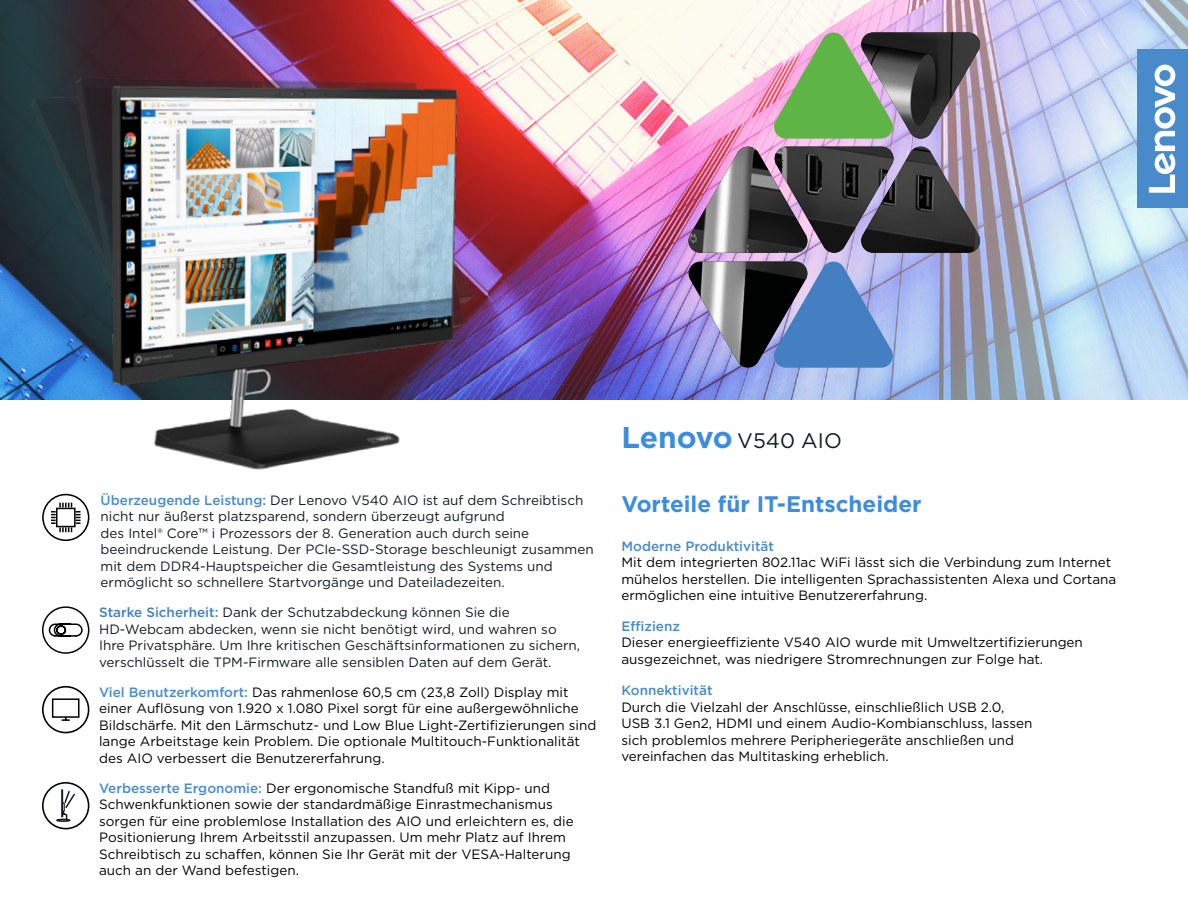
<style>
.page{position:relative;width:1188px;height:918px;background:#fff}
.page>*{position:absolute;margin:0;border:0;box-sizing:border-box;transform-origin:0 0}
.t1{font:700 22.5px "Gotham";color:#3e8ddd}
.t2{font:21px "Gotham";color:#121b21}
.t3{font:13.5px/16.5px "Gotham";color:#000}
.t4{font:13.5px/16.5px "Gotham";color:#121b21}
.t5{font:500 13.5px "Gotham";color:#498bca}
.s1{font-weight:500;color:#498bca}
.s2{font-weight:500;color:#447fc1}
.s3{font-weight:700;font-size:30px;color:#3e8ddd}
</style>
<div class="page">
<img style="left:0;top:0;width:75px;height:400px">
<img style="left:75px;top:0;width:1113px;height:400px">
<img style="left:27px;top:29px;width:551px;height:488px">
<img style="left:687px;top:33px;width:295px;height:336px">
<svg style="left:771px;top:260px;width:125px;height:108px"></svg>
<svg style="left:771px;top:31px;width:125px;height:108px"></svg>
<div style="left:1137px;top:50px;width:51px;height:158px;background:#498bca"></div>
<svg style="left:1149px;top:65px;width:26px;height:128px"></svg>
<svg style="left:42px;top:782px;width:47px;height:47px"></svg>
<svg style="left:42px;top:494px;width:47px;height:47px"></svg>
<svg style="left:42px;top:606px;width:47px;height:48px"></svg>
<svg style="left:42px;top:686px;width:47px;height:47px"></svg>
<p class="t4" style="left:101px;top:491px;width:495px"><span class="s1">Überzeugende Leistung:</span> Der Lenovo V540 AIO ist auf dem Schreibtisch nicht nur äußerst platzsparend, sondern überzeugt aufgrund<br>des Intel®️ Core™ i Prozessors der 8. Generation auch durch seine beeindruckende Leistung. Der PCIe-SSD-Storage beschleunigt zusammen mit dem DDR4-Hauptspeicher die Gesamtleistung des Systems und ermöglicht so schnellere Startvorgänge und Dateiladezeiten.</p>
<p class="t4" style="left:99px;top:604px;width:483px"><span class="s2">Starke Sicherheit:</span> Dank der Schutzabdeckung können Sie die HD-Webcam abdecken, wenn sie nicht benötigt wird, und wahren so Ihre Privatsphäre. Um Ihre kritischen Geschäftsinformationen zu sichern, verschlüsselt die TPM-Firmware alle sensiblen Daten auf dem Gerät.</p>
<p class="t3" style="left:99px;top:683px;width:499px"><span class="s1">Viel Benutzerkomfort:</span> Das rahmenlose 60,5 cm (23,8 Zoll) Display mit einer Auflösung von 1.920 x 1.080 Pixel sorgt für eine außergewöhnliche Bildschärfe. Mit den Lärmschutz- und Low Blue Light-Zertifizierungen sind lange Arbeitstage kein Problem. Die optionale Multitouch-Funktionalität des AIO verbessert die Benutzererfahrung.</p>
<p class="t3" style="left:99px;top:780px;width:476px"><span class="s1">Verbesserte Ergonomie:</span> Der ergonomische Standfuß mit Kipp- und Schwenkfunktionen sowie der standardmäßige Einrastmechanismus sorgen für eine problemlose Installation des AIO und erleichtern es, die Positionierung Ihrem Arbeitsstil anzupassen. Um mehr Platz auf Ihrem Schreibtisch zu schaffen, können Sie Ihr Gerät mit der VESA-Halterung auch an der Wand befestigen.</p>
<h2 class="t2" style="left:621px;top:428px;width:222px"><span class="s3">Lenovo</span> V540 AIO</h2>
<h1 class="t1" style="left:621px;top:489px;width:302px">Vorteile für IT-Entscheider</h1>
<p class="t5" style="left:621px;top:537px;width:154px">Moderne Produktivität</p>
<p class="t3" style="left:621px;top:554px;width:496px">Mit dem integrierten 802.11ac WiFi lässt sich die Verbindung zum Internet mühelos herstellen. Die intelligenten Sprachassistenten Alexa und Cortana ermöglichen eine intuitive Benutzererfahrung.</p>
<p class="t5" style="left:621px;top:617px;width:60px">Effizienz</p>
<p class="t3" style="left:621px;top:634px;width:463px">Dieser energieeffiziente V540 AIO wurde mit Umweltzertifizierungen ausgezeichnet, was niedrigere Stromrechnungen zur Folge hat.</p>
<p class="t5" style="left:621px;top:681px;width:93px">Konnektivität</p>
<p class="t3" style="left:621px;top:698px;width:412px">Durch die Vielzahl der Anschlüsse, einschließlich USB 2.0, USB 3.1 Gen2, HDMI und einem Audio-Kombianschluss, lassen sich problemlos mehrere Peripheriegeräte anschließen und vereinfachen das Multitasking erheblich.</p>
</div>
